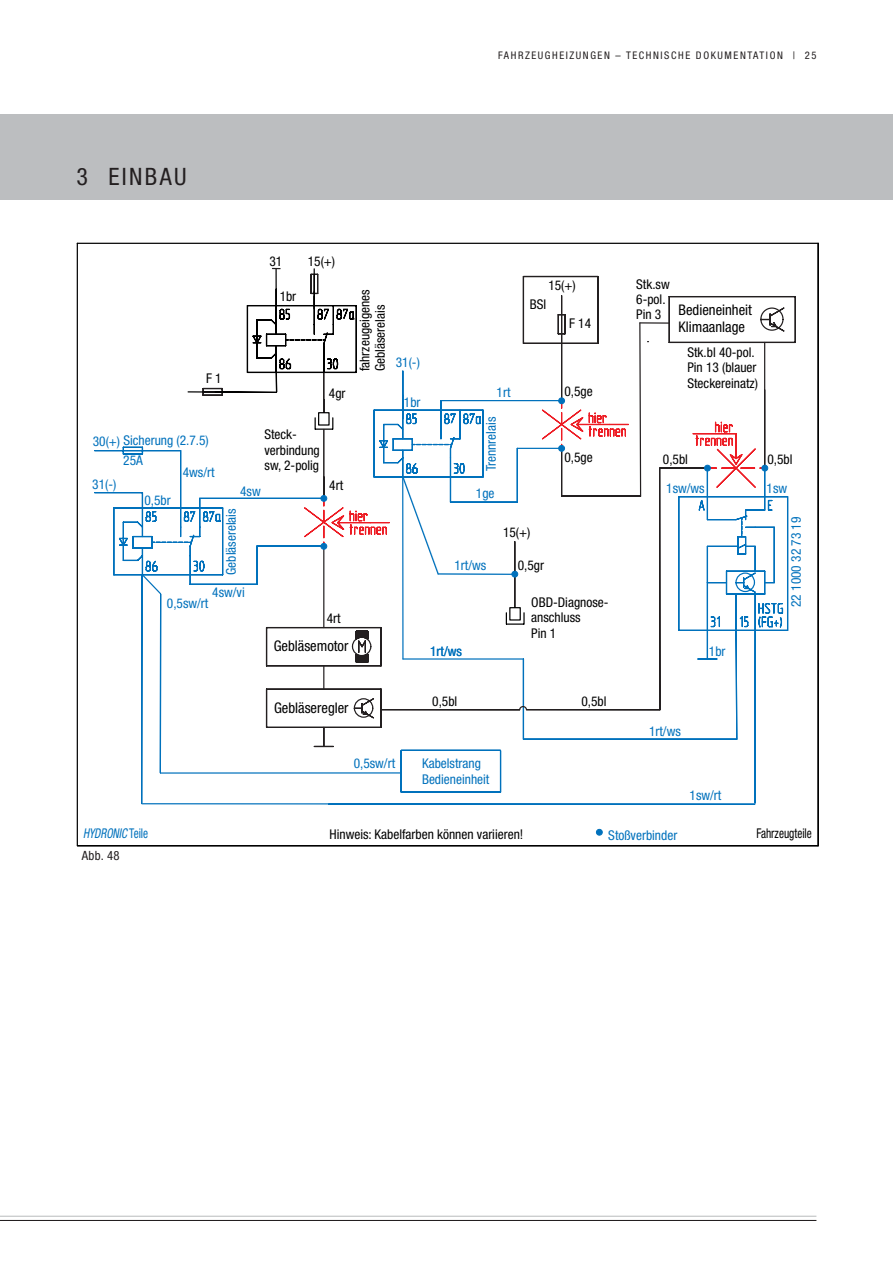
<style>
.page{position:relative;width:893px;height:1263px;background:#fff}
.page>*{position:absolute;margin:0;border:0;box-sizing:border-box;transform-origin:0 0}
.t1{font:condensed 24px "Helvetica Neue LT";color:#231f20}
.t2{font:condensed 14.7px/16.8px "Helvetica Neue LT";color:#000}
.t3{font:condensed 13.5px/15.3px "Helvetica Neue LT";color:#000}
.t4{font:condensed 13.5px/15.3px "Helvetica Neue LT";color:#0071bc}
.t5{font:italic condensed 13.5px "Helvetica Neue LT";color:#0071bc;scale:.84 1}
.t6{font:condensed 13.5px "Helvetica Neue LT";color:#000;scale:.84 1}
.t7{font:condensed 12.75px "Helvetica Neue LT";color:#231f20}
.t8{font:condensed 10.5px "Helvetica Neue LT";letter-spacing:.15em;color:#231f20}
.s1{font-style:normal}
</style>
<div class="page">
<div style="left:0;top:115px;width:893px;height:85px;background:#bcbec0"></div>
<hr style="left:0;top:1216px;width:816px;height:1px;background:#bcbec0">
<hr style="left:0;top:1220px;width:816px;height:1px;background:#231f20">
<hr style="left:818px;top:243px;width:1px;height:603px;background:#000">
<hr style="left:77px;top:845px;width:741px;height:1px;background:#000">
<hr style="left:77px;top:243px;width:741px;height:1px;background:#000">
<hr style="left:77px;top:243px;width:1px;height:602px;background:#000">
<svg style="left:93px;top:267px;width:726px;height:580px"></svg>
<p class="t8" style="left:498px;top:50px;width:320px">Fahrzeugheizungen – Technische Dokumentat ion | 25</p>
<h1 class="t1" style="left:77px;top:162px;width:112px">3 Einbau</h1>
<p class="t3" style="left:269px;top:253px;width:14px">31</p>
<p class="t3" style="left:280px;top:288px;width:18px">1br</p>
<p class="t3" style="left:308px;top:253px;width:29px">15(+)</p>
<p class="t3" style="left:206px;top:370px;width:17px">F 1</p>
<p class="t4" style="left:123px;top:432px;width:87px">Sicherung (2.7.5)</p>
<p class="t4" style="left:93px;top:434px;width:29px">30(+)</p>
<p class="t4" style="left:92px;top:476px;width:26px">31(-)</p>
<p class="t4" style="left:123px;top:453px;width:21px">25A</p>
<p class="t4" style="left:144px;top:492px;width:28px">0,5br</p>
<p class="t4" style="left:183px;top:464px;width:33px">4ws/rt</p>
<p class="t3" style="left:329px;top:385px;width:18px">4gr</p>
<p class="t3" style="left:264px;top:427px;width:57px">Steck&shy;verbindung sw, 2-polig</p>
<p class="t4" style="left:240px;top:484px;width:22px">4sw</p>
<p class="t3" style="left:329px;top:478px;width:15px">4rt</p>
<p class="t4" style="left:223px;top:575px;width:68px;rotate:-90deg">Gebläserelais</p>
<p class="t4" style="left:212px;top:584px;width:34px">4sw/vi</p>
<p class="t4" style="left:167px;top:595px;width:43px">0,5sw/rt</p>
<p class="t3" style="left:327px;top:611px;width:15px">4rt</p>
<p class="t2" style="left:274px;top:638px;width:76px">Gebläsemotor</p>
<p class="t3" style="left:357px;top:371px;width:83px;rotate:-90deg">fahrzeugeigenes<br>Gebläserelais</p>
<p class="t3" style="left:548px;top:277px;width:29px">15(+)</p>
<p class="t3" style="left:530px;top:297px;width:18px">BSI</p>
<p class="t3" style="left:569px;top:315px;width:24px">F 14</p>
<p class="t4" style="left:396px;top:355px;width:26px">31(-)</p>
<p class="t4" style="left:404px;top:394px;width:18px">1br</p>
<p class="t4" style="left:497px;top:385px;width:15px">1rt</p>
<p class="t3" style="left:564px;top:384px;width:30px">0,5ge</p>
<p class="t4" style="left:483px;top:471px;width:56px;rotate:-90deg">Trennrelais</p>
<p class="t4" style="left:476px;top:485px;width:20px">1ge</p>
<p class="t3" style="left:564px;top:450px;width:30px">0,5ge</p>
<p class="t4" style="left:454px;top:558px;width:33px">1rt/ws</p>
<p class="t4" style="left:430px;top:643px;width:33px">1rt/ws</p>
<p class="t3" style="left:503px;top:524px;width:29px">15(+)</p>
<p class="t3" style="left:518px;top:557px;width:28px">0,5gr</p>
<p class="t3" style="left:531px;top:594px;width:79px">OBD-Diagnose&shy;anschluss<br>Pin 1</p>
<p class="t2" style="left:274px;top:700px;width:76px">Gebläseregler</p>
<p class="t3" style="left:432px;top:693px;width:27px">0,5bl</p>
<p class="t3" style="left:581px;top:693px;width:27px">0,5bl</p>
<p class="t3" style="left:636px;top:276px;width:35px">Stk.sw<br>6-pol.</p>
<p class="t2" style="left:678px;top:302px;width:75px;text-indent:-42px"><sub>Pin</sub> <sub>3</sub> Bedieneinheit<br>Klimaanlage</p>
<p class="t3" style="left:687px;top:344px;width:72px">Stk.bl 40-pol.<br>Pin 13 (blauer<br>Steckereinatz)</p>
<p class="t3" style="left:663px;top:452px;width:27px">0,5bl</p>
<p class="t3" style="left:767px;top:452px;width:27px">0,5bl</p>
<p class="t4" style="left:666px;top:480px;width:40px">1sw/ws</p>
<p class="t4" style="left:766px;top:481px;width:22px">1sw</p>
<p class="t4" style="left:649px;top:724px;width:33px">1rt/ws</p>
<p class="t4" style="left:709px;top:643px;width:18px">1br</p>
<p class="t4" style="left:788px;top:607px;width:92px;rotate:-90deg">22 1000 32 73 19</p>
<p class="t4" style="left:354px;top:756px;width:43px">0,5sw/rt</p>
<p class="t4" style="left:422px;top:756px;width:69px">Kabelstrang<br>Bedieneinheit</p>
<p class="t4" style="left:690px;top:787px;width:33px">1sw/rt</p>
<p class="t5" style="left:83px;top:826px;width:79px">HYDRONIC <span class="s1">Teile</span></p>
<p class="t3" style="left:330px;top:826px;width:195px">Hinweis: Kabelfarben können variieren!</p>
<p class="t4" style="left:608px;top:827px;width:71px">Stoßverbinder</p>
<p class="t6" style="left:756px;top:826px;width:68px">Fahrzeugteile</p>
<p class="t7" style="left:82px;top:848px;width:39px">Abb. 48</p>
</div>
